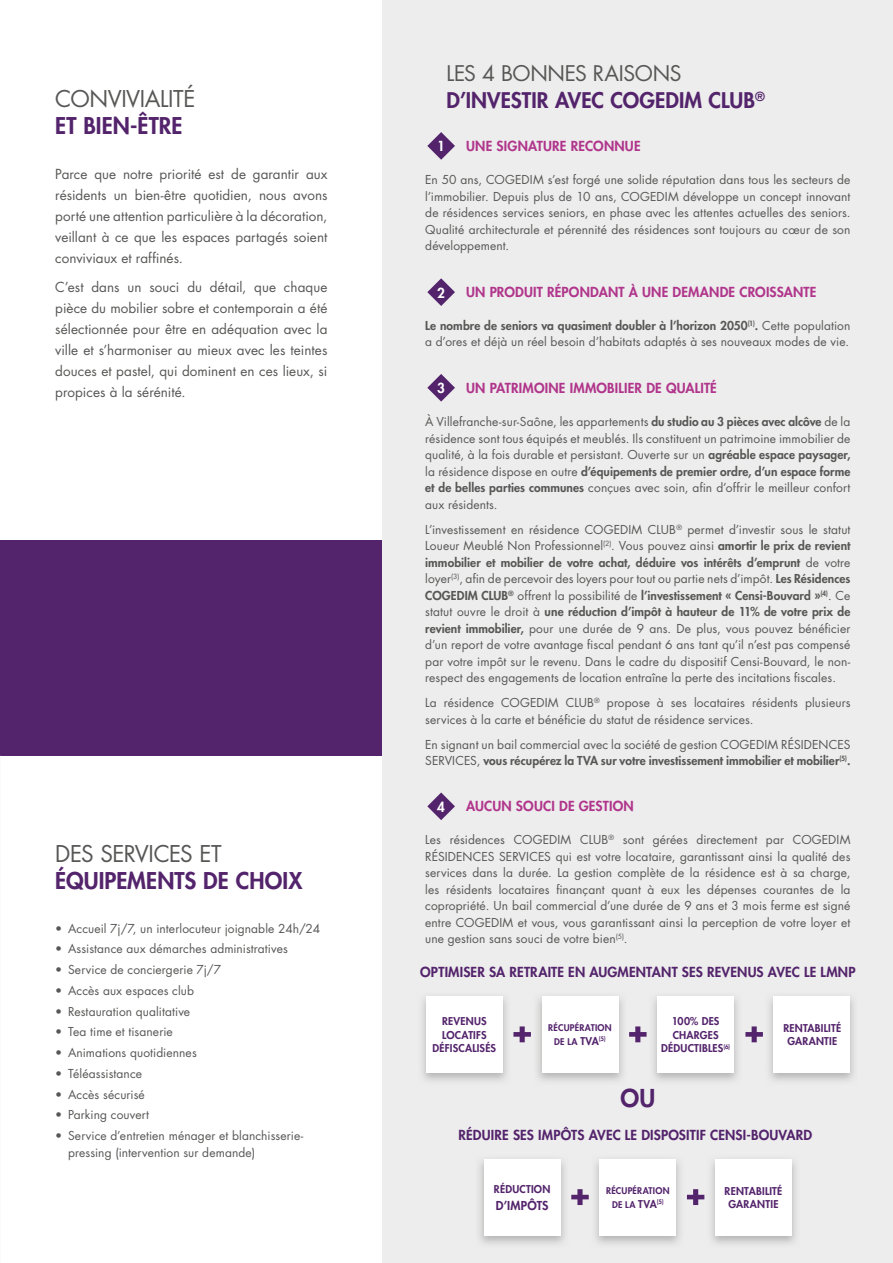
<style>
.page{position:relative;width:893px;height:1263px;background:#fff}
.page>*{position:absolute;margin:0;border:0;box-sizing:border-box;transform-origin:0 0}
.t1{font:800 24px "Futura Std";color:#53236b}
.t2{font:800 22.5px "Futura Std";letter-spacing:.005em;color:#53236b}
.t3{font:22.5px "Futura Std";letter-spacing:-.02em;color:#575756}
.t4{font:800 21px/27px "Futura Std";color:#53236b}
.t5{font:13.5px/21px "Futura Std";letter-spacing:.005em;color:#575756;text-align:justify}
.t6{font:800 13.5px "Futura Std";letter-spacing:.015em;color:#b0358b}
.t7{font:800 13.5px "Futura Std";letter-spacing:.015em;color:#53236b}
.t8{font:800 13.5px "Futura Std";color:#fff}
.t9{font:12px/16.5px "Futura Std";letter-spacing:.01em;color:#575756}
.t10{font:800 12px "Futura Std";letter-spacing:.02em;color:#53236b}
.t11{font:800 10.5px/13.5px "Futura Std";letter-spacing:.02em;color:#53236b;text-align:center}
.t12{font:800 9px/13.5px "Futura Std";letter-spacing:.025em;color:#53236b;text-align:center}
.s1{font-weight:400;color:#575756}
.s2{font-weight:800}
.s3{font-size:10.5px}
</style>
<div class="page">
<div style="left:0;top:540px;width:383px;height:215px;background:#53236b"></div>
<div style="left:383px;top:0;width:510px;height:1263px;background:#ededed"></div>
<svg style="left:513px;top:1026px;width:18px;height:16px"></svg>
<svg style="left:629px;top:1026px;width:18px;height:16px"></svg>
<svg style="left:745px;top:1026px;width:18px;height:16px"></svg>
<svg style="left:687px;top:1189px;width:17px;height:16px"></svg>
<svg style="left:571px;top:1189px;width:18px;height:16px"></svg>
<div style="left:426px;top:996px;width:77px;height:77px;background:#fff"></div>
<img style="left:479px;top:1161px;width:86px;height:83px">
<div style="left:484px;top:1159px;width:77px;height:76px;background:#fff"></div>
<img style="left:537px;top:996px;width:86px;height:85px">
<div style="left:542px;top:996px;width:76px;height:77px;background:#fff"></div>
<img style="left:595px;top:1161px;width:85px;height:83px">
<div style="left:599px;top:1159px;width:77px;height:76px;background:#fff"></div>
<div style="left:657px;top:996px;width:77px;height:77px;background:#fff"></div>
<img style="left:711px;top:1161px;width:85px;height:83px">
<div style="left:715px;top:1159px;width:77px;height:76px;background:#fff"></div>
<div style="left:773px;top:996px;width:77px;height:77px;background:#fff"></div>
<svg style="left:427px;top:132px;width:28px;height:28px"></svg>
<svg style="left:427px;top:278px;width:28px;height:28px"></svg>
<svg style="left:427px;top:374px;width:28px;height:28px"></svg>
<svg style="left:427px;top:792px;width:28px;height:28px"></svg>
<h2 class="t3" style="left:55px;top:84px;width:142px">CONVIVIALITÉ</h2>
<h2 class="t2" style="left:55px;top:111px;width:129px">ET BIEN-ÊTRE</h2>
<p class="t5" style="left:55px;top:163px;width:274px">Parce que notre priorité est de garantir aux résidents un bien-être quotidien, nous avons porté une attention particulière à la décoration, veillant à ce que les espaces partagés soient conviviaux et raffinés.</p>
<p class="t5" style="left:55px;top:277px;width:274px">C’est dans un souci du détail, que chaque pièce du mobilier sobre et contemporain a été sélectionnée pour être en adéquation avec la ville et s’harmoniser au mieux avec les teintes douces et pastel, qui dominent en ces lieux, si propices à la sérénité.</p>
<h2 class="t3" style="left:55px;top:839px;width:168px">DES SERVICES ET</h2>
<h2 class="t2" style="left:55px;top:866px;width:249px">ÉQUIPEMENTS DE CHOIX</h2>
<p class="t9" style="left:55px;top:920px;width:266px">• Accueil 7j/7, un interlocuteur joignable 24h/24</p>
<p class="t9" style="left:55px;top:941px;width:234px">• Assistance aux démarches administratives</p>
<p class="t9" style="left:55px;top:962px;width:167px">• Service de conciergerie 7j/7</p>
<p class="t9" style="left:55px;top:982px;width:140px">• Accès aux espaces club</p>
<p class="t9" style="left:55px;top:1003px;width:136px">• Restauration qualitative</p>
<p class="t9" style="left:55px;top:1024px;width:119px">• Tea time et tisanerie</p>
<p class="t9" style="left:55px;top:1045px;width:143px">• Animations quotidiennes</p>
<p class="t9" style="left:55px;top:1065px;width:88px">• Téléassistance</p>
<p class="t9" style="left:55px;top:1086px;width:91px">• Accès sécurisé</p>
<p class="t9" style="left:55px;top:1107px;width:95px">• Parking couvert</p>
<p class="t9" style="left:68px;top:1127px;width:237px;text-indent:-13px">• Service d’entretien ménager et blanchisserie&shy;pressing (intervention sur demande)</p>
<h3 class="t4" style="left:446px;top:60px;width:320px"><span class="s1">LES 4 BONNES RAISONS<br></span>D’INVESTIR AVEC COGEDIM CLUB<sup>®</sup></h3>
<p class="t6" style="left:466px;top:138px;width:176px">UNE SIGNATURE RECONNUE</p>
<p class="t8" style="left:437px;top:138px;width:9px">1</p>
<p class="t9" style="left:425px;top:172px;width:427px;text-align:justify">En 50 ans, COGEDIM s’est forgé une solide réputation dans tous les secteurs de l’immobilier. Depuis plus de 10 ans, COGEDIM développe un concept innovant de résidences services seniors, en phase avec les attentes actuelles des seniors.<br>Qualité architecturale et pérennité des résidences sont toujours au cœur de son développement.</p>
<p class="t8" style="left:437px;top:284px;width:9px">2</p>
<p class="t6" style="left:466px;top:283px;width:352px">UN PRODUIT RÉPONDANT À UNE DEMANDE CROISSANTE</p>
<p class="t9" style="left:425px;top:317px;width:427px"><span class="s2">Le nombre de seniors va quasiment doubler à l’horizon 2050</span><sup>(1)</sup><span class="s2">.</span> Cette population a d’ores et déjà un réel besoin d’habitats adaptés à ses nouveaux modes de vie.</p>
<p class="t8" style="left:437px;top:380px;width:9px">3</p>
<p class="t6" style="left:466px;top:380px;width:252px">UN PATRIMOINE IMMOBILIER DE QUALITÉ</p>
<p class="t9" style="left:425px;top:414px;width:427px;text-align:justify">À Villefranche-sur-Saône, les appartements <span class="s2">du studio au 3 pièces avec alcôve</span> de la résidence sont tous équipés et meublés. Ils constituent un patrimoine immobilier de qualité, à la fois durable et persistant. Ouverte sur un <span class="s2">agréable espace paysager, </span>la résidence dispose en outre <span class="s2">d’équipements de premier ordre, d’un espace forme et de belles parties communes</span> conçues avec soin, afin d’offrir le meilleur confort aux résidents.</p>
<p class="t9" style="left:425px;top:521px;width:427px;text-align:justify">L’investissement en résidence COGEDIM CLUB<sup>®</sup> permet d’investir sous le statut Loueur Meublé Non Professionnel<sup>(2)</sup>. Vous pouvez ainsi <span class="s2">amortir le prix de revient immobilier et mobilier de votre achat, déduire vos intérêts d’emprunt</span> de votre loyer<sup>(3)</sup>, afin de percevoir des loyers pour tout ou partie nets d’impôt. <span class="s2">Les Résidences COGEDIM CLUB</span><sup>®</sup> offrent la possibilité de <span class="s2">l’investissement « Censi-Bouvard »</span><sup>(4)</sup>. Ce statut ouvre le droit à <span class="s2">une réduction d’impôt à hauteur de 11% de votre prix de revient immobilier,</span> pour une durée de 9 ans. De plus, vous pouvez bénéficier d’un report de votre avantage fiscal pendant 6 ans tant qu’il n’est pas compensé par votre impôt sur le revenu. Dans le cadre du dispositif Censi-Bouvard, le non&shy;respect des engagements de location entraîne la perte des incitations fiscales.</p>
<p class="t9" style="left:425px;top:695px;width:427px">La résidence COGEDIM CLUB<sup>®</sup> propose à ses locataires résidents plusieurs services à la carte et bénéficie du statut de résidence services.</p>
<p class="t9" style="left:425px;top:736px;width:427px">En signant un bail commercial avec la société de gestion COGEDIM RÉSIDENCES<br>SERVICES, <span class="s2">vous récupérez la TVA sur votre investissement immobilier et mobilier</span><sup>(5)</sup><span class="s2">.</span></p>
<p class="t8" style="left:437px;top:798px;width:9px">4</p>
<p class="t6" style="left:466px;top:798px;width:169px">AUCUN SOUCI DE GESTION</p>
<p class="t9" style="left:425px;top:831px;width:427px;text-align:justify">Les résidences COGEDIM CLUB<sup>®</sup> sont gérées directement par COGEDIM RÉSIDENCES SERVICES qui est votre locataire, garantissant ainsi la qualité des services dans la durée. La gestion complète de la résidence est à sa charge, les résidents locataires finançant quant à eux les dépenses courantes de la copropriété. Un bail commercial d’une durée de 9 ans et 3 mois ferme est signé entre COGEDIM et vous, vous garantissant ainsi la perception de votre loyer et une gestion sans souci de votre bien<sup>(5)</sup>.</p>
<p class="t7" style="left:420px;top:964px;width:437px">OPTIMISER SA RETRAITE EN AUGMENTANT SES REVENUS AVEC LE LMNP</p>
<p class="t11" style="left:433px;top:1014px;width:65px">REVENUS<br>LOCATIFS<br>DÉFISCALISÉS</p>
<p class="t12" style="left:548px;top:1021px;width:65px">RÉCUPÉRATION<br>DE LA <span class="s3">TVA</span><sup>(5)</sup></p>
<p class="t11" style="left:661px;top:1014px;width:71px">100% DES<br>CHARGES<br>DÉDUCTIBLES<sup>(6)</sup></p>
<p class="t11" style="left:783px;top:1021px;width:59px">RENTABILITÉ<br>GARANTIE</p>
<h1 class="t1" style="left:620px;top:1083px;width:36px">OU</h1>
<p class="t7" style="left:458px;top:1126px;width:355px">RÉDUIRE SES IMPÔTS AVEC LE DISPOSITIF CENSI-BOUVARD</p>
<p class="t11" style="left:494px;top:1182px;width:58px">RÉDUCTION</p>
<p class="t10" style="left:496px;top:1198px;width:54px">D’IMPÔTS</p>
<p class="t12" style="left:606px;top:1184px;width:65px">RÉCUPÉRATION<br>DE LA <span class="s3">TVA</span><sup>(5)</sup></p>
<p class="t11" style="left:725px;top:1184px;width:59px">RENTABILITÉ<br>GARANTIE</p>
</div>
